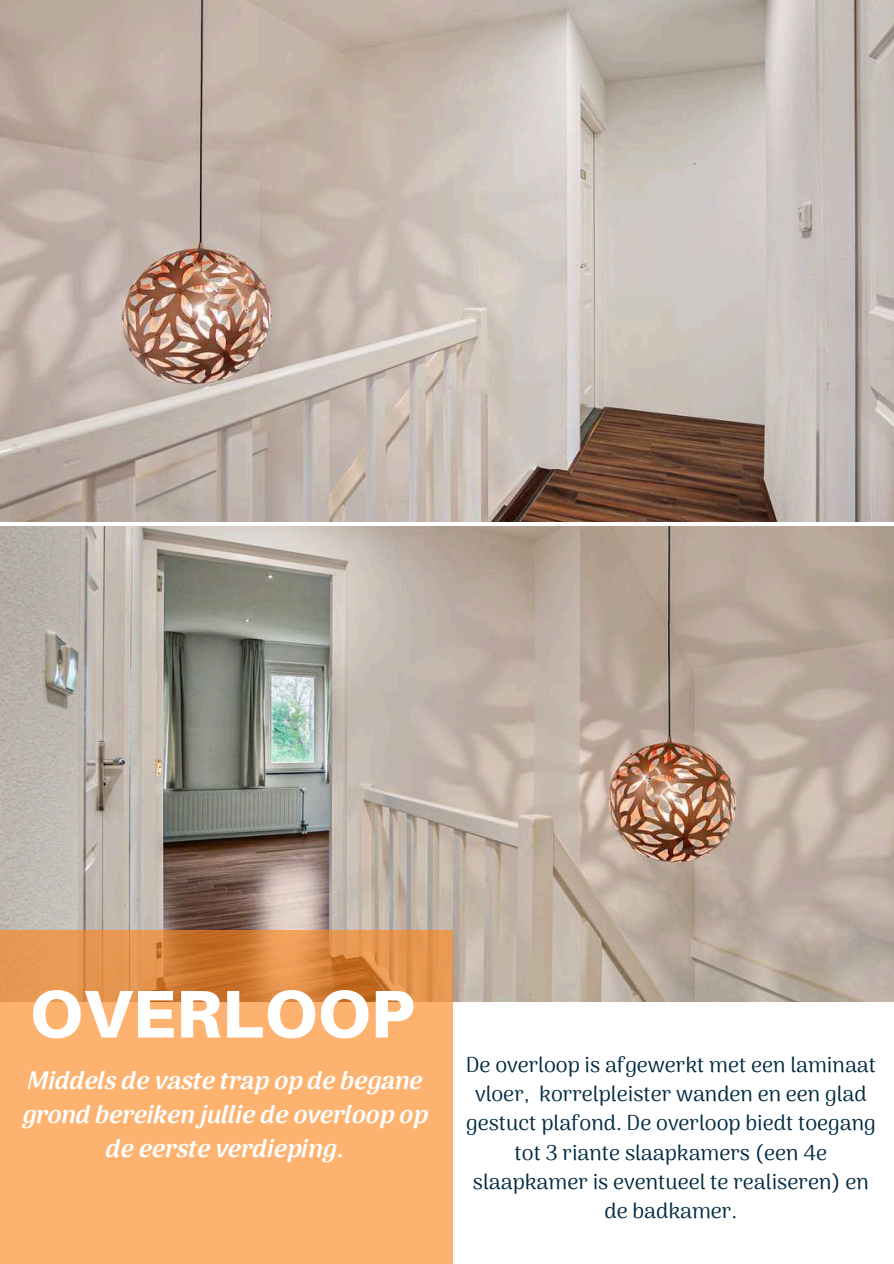
<style>
.page{position:relative;width:894px;height:1264px;background:#fff}
.page>*{position:absolute;margin:0;border:0;box-sizing:border-box;transform-origin:0 0}
.t1{font:900 67.35px "Aileron";color:#fff}
.t2{font:24.75px/33.8px "CA Generated";color:#fff;text-align:center}
.t3{font:21.6px/29.2px "Arima Madurai";color:#002a42;text-align:center}
</style>
<div class="page">
<img style="left:0;top:526px;width:893px;height:475px">
<svg style="left:0;top:930px;width:453px;height:333px;background:#f5a965"></svg>
<img style="left:0;top:0;width:893px;height:521px">
<h1 class="t1" style="left:29px;top:974px;width:386px">OVERLOOP</h1>
<p class="t2" style="left:23px;top:1064px;width:406px">Middels de vaste trap op de begane grond bereiken jullie de overloop op de eerste verdieping.</p>
<p class="t3" style="left:465px;top:1050px;width:412px">De overloop is afgewerkt met een laminaat vloer, korrelpleister wanden en een glad gestuct plafond. De overloop biedt toegang tot 3 riante slaapkamers (een 4e slaapkamer is eventueel te realiseren) en de badkamer.</p>
</div>
